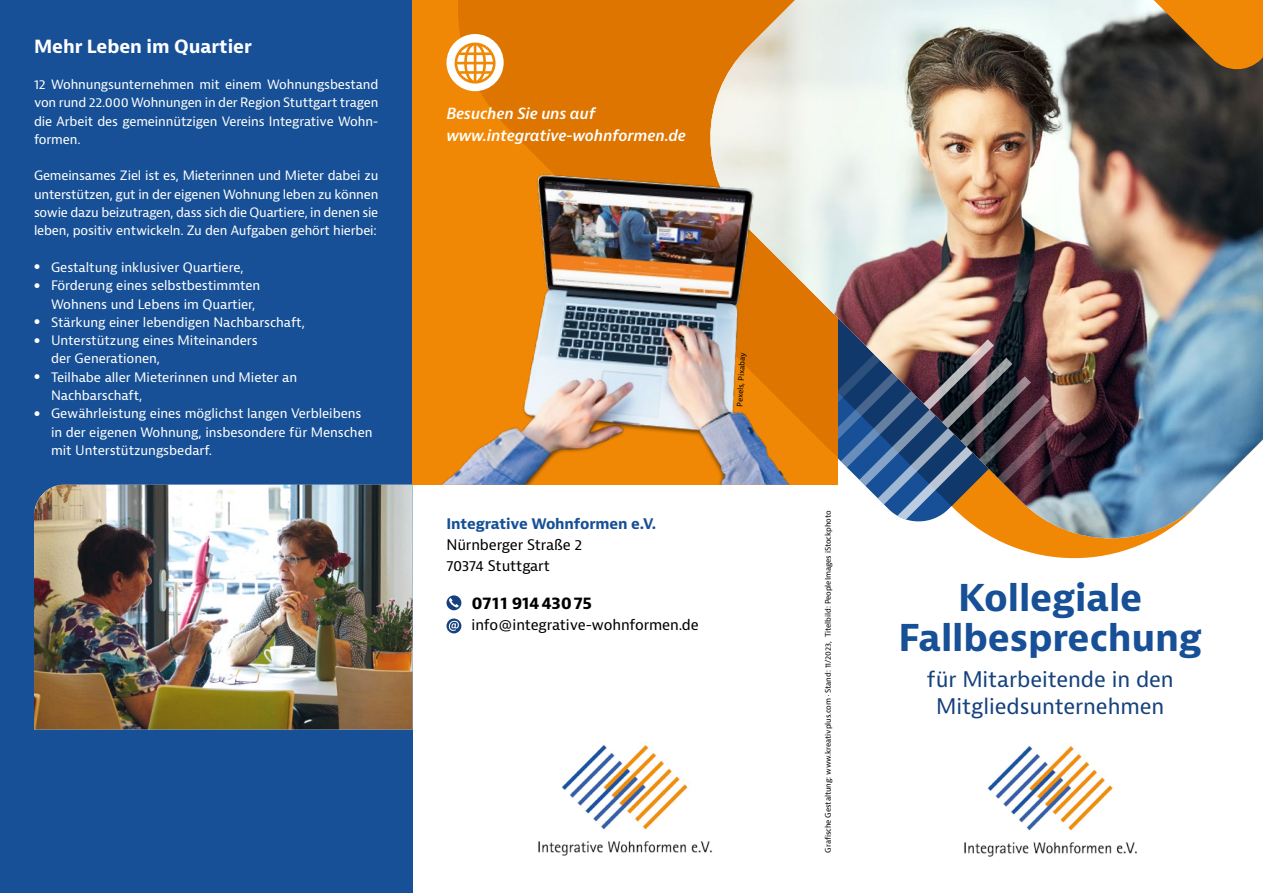
<style>
.page{position:relative;width:1263px;height:893px;background:#fff}
.page>*{position:absolute;margin:0;border:0;box-sizing:border-box;transform-origin:0 0}
.t1{font:700 36px/40.5px "Bernina Sans";letter-spacing:-.005em;color:#175096;text-align:center}
.t2{font:21px/27px "Bernina Sans";letter-spacing:-.005em;color:#15417c;text-align:center}
.t3{font:700 17.7px "Bernina Sans";letter-spacing:-.005em;color:#fff}
.t4{font:700 16.5px "Bernina Sans";letter-spacing:-.01em;color:#000}
.t5{font:italic 600 15px/22.5px "Bernina Sans";letter-spacing:-.01em;color:#fff}
.t6{font:14.25px/21px "Bernina Sans";letter-spacing:-.01em;color:#000}
.t7{font:700 14.25px "Bernina Sans";letter-spacing:-.01em;color:#175096}
.t8{font:12.75px/18.3px "Bernina Sans";letter-spacing:-.005em;color:#fff}
.t9{font:12.6px/18.3px "Bernina Sans";letter-spacing:-.015em;color:#fff;text-align:justify}
.t10{font:7.5px "Bernina Sans";letter-spacing:-.01em;color:#000}
.s1{font-family:"Catamaran";font-weight:900;font-size:19.5px}
</style>
<div class="page">
<img style="left:964px;top:746px;width:174px;height:111px">
<img style="left:538px;top:745px;width:174px;height:111px">
<div style="left:0;top:0;width:412px;height:893px;background:#175096"></div>
<img style="left:34px;top:485px;width:378px;height:244px">
<svg style="left:446px;top:595px;width:15px;height:15px"></svg>
<svg style="left:449px;top:598px;width:10px;height:9px"></svg>
<svg style="left:446px;top:618px;width:15px;height:15px"></svg>
<svg style="left:448px;top:621px;width:11px;height:10px"></svg>
<div style="left:412px;top:0;width:426px;height:485px;background:#f18805"></div>
<svg style="left:452px;top:0;width:246px;height:154px;background:#df7600"></svg>
<svg style="left:994px;top:538px;width:160px;height:13px;fill:#f18805"></svg>
<img style="left:698px;top:0;width:565px;height:538px">
<img style="left:792px;top:337px;width:294px;height:200px">
<svg style="left:1108px;top:0;width:155px;height:73px;background:#97692e"></svg>
<img style="left:441px;top:154px;width:420px;height:331px">
<div style="left:446px;top:34px;width:58px;height:57px;background:#fff;border-radius:50%"></div>
<svg style="left:455px;top:43px;width:41px;height:41px"></svg>
<h3 class="t3" style="left:34px;top:35px;width:219px">Mehr Leben im Quartier</h3>
<p class="t9" style="left:34px;top:75px;width:346px">12 Wohnungsunternehmen mit einem Wohnungsbestand von rund 22.000 Wohnungen in der Region Stuttgart tragen die Arbeit des gemeinnützigen Vereins Integrative Wohn&shy;formen.</p>
<p class="t9" style="left:34px;top:167px;width:346px">Gemeinsames Ziel ist es, Mieterinnen und Mieter dabei zu unterstützen, gut in der eigenen Wohnung leben zu können sowie dazu beizutragen, dass sich die Quartiere, in denen sie leben, positiv entwickeln. Zu den Aufgaben gehört hierbei:</p>
<p class="t8" style="left:34px;top:258px;width:211px"><span class="s1">•</span> Gestaltung inklusiver Quartiere,</p>
<p class="t8" style="left:51px;top:277px;width:211px;text-indent:-17px"><span class="s1">•</span> Förderung eines selbstbestimmten<br>Wohnens und Lebens im Quartier,</p>
<p class="t8" style="left:34px;top:313px;width:272px"><span class="s1">•</span> Stärkung einer lebendigen Nachbarschaft,</p>
<p class="t8" style="left:51px;top:332px;width:208px;text-indent:-17px"><span class="s1">•</span> Unterstützung eines Miteinanders der Generationen,</p>
<p class="t8" style="left:51px;top:368px;width:248px;text-indent:-17px"><span class="s1">•</span> Teilhabe aller Mieterinnen und Mieter an<br>Nachbarschaft,</p>
<p class="t8" style="left:51px;top:405px;width:323px;text-indent:-17px"><span class="s1">•</span> Gewährleistung eines möglichst langen Verbleibens in der eigenen Wohnung, insbesondere für Menschen mit Unterstützungsbedarf.</p>
<p class="t5" style="left:446px;top:103px;width:241px">Besuchen Sie uns auf www.integrative-wohnformen.de</p>
<p class="t10" style="left:735px;top:406px;width:56px;rotate:-87deg">Pexels, Pixabay</p>
<p class="t7" style="left:446px;top:515px;width:211px">Integrative Wohnformen e.V.</p>
<p class="t6" style="left:446px;top:535px;width:137px">Nürnberger Straße 2<br>70374 Stuttgart</p>
<h3 class="t4" style="left:472px;top:592px;width:122px">0711 91443075</h3>
<p class="t6" style="left:472px;top:615px;width:229px">info@integrative-wohnformen.de</p>
<p class="t10" style="left:823px;top:853px;width:343px;rotate:-90deg">Grafische Gestaltung: www.kreativplus.com · Stand: 11/2023, Titelbild: PeopleImages iStockphoto</p>
<h1 class="t1" style="left:899px;top:578px;width:305px">Kollegiale<br>Fallbesprechung</h1>
<h2 class="t2" style="left:927px;top:666px;width:248px">für Mitarbeitende in den<br>Mitgliedsunternehmen</h2>
</div>
